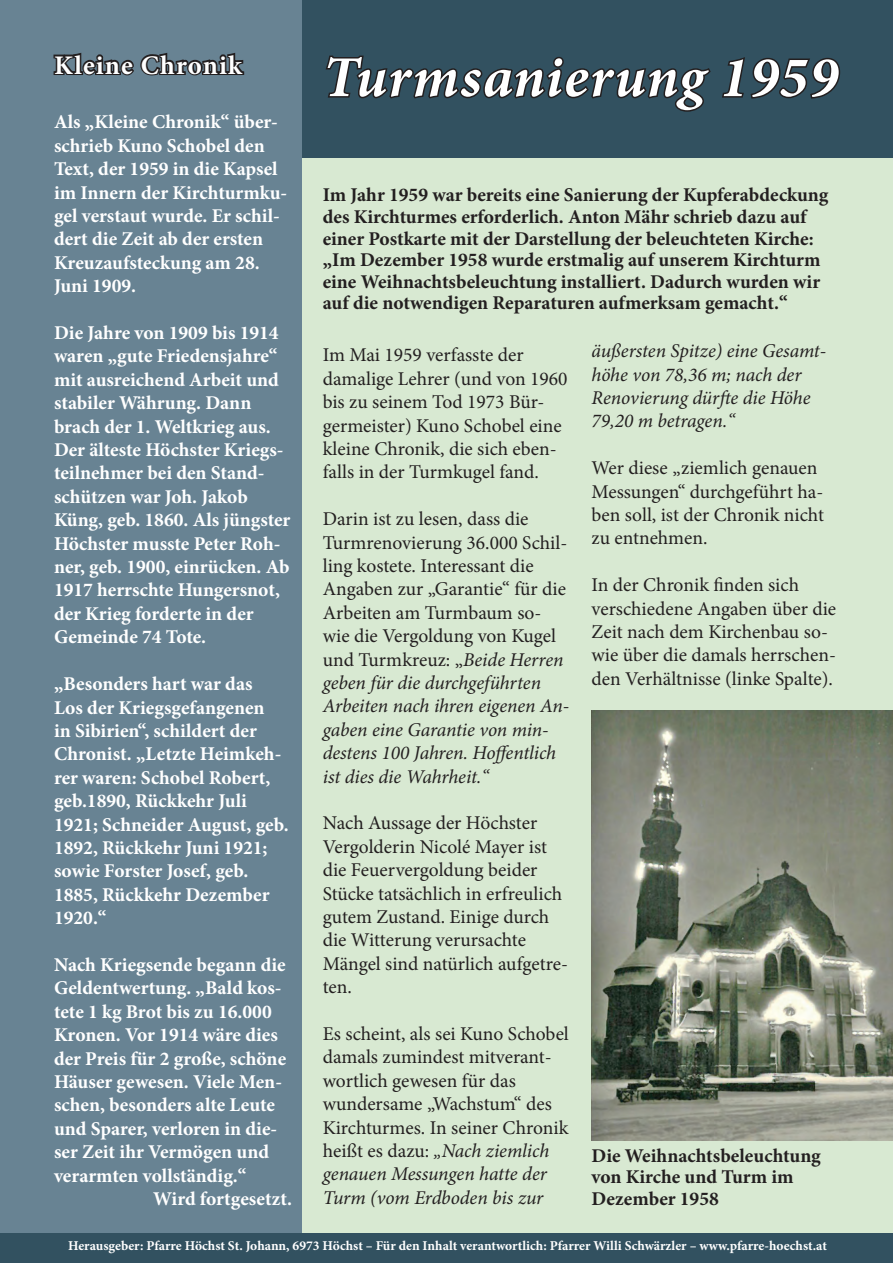
<style>
.page{position:relative;width:893px;height:1263px;background:#fff}
.page>*{position:absolute;margin:0;border:0;box-sizing:border-box;transform-origin:0 0}
.t1{font:italic 700 57.9px "Minion Pro";letter-spacing:.02em;color:#fff}
.t2{font:700 26.85px "Minion Pro";letter-spacing:.04em;color:#fff}
.t3{font:19.5px/23.4px "Minion Pro";color:#231f20}
.t4{font:700 19.5px/23.4px "Minion Pro";color:#fff}
.t5{font:700 19.5px/21.6px "Minion Pro";color:#231f20}
.t6{font:italic 19.5px/23.4px "Minion Pro";letter-spacing:-.005em;color:#231f20}
.t7{font:700 13.5px "Minion Pro";color:#fff}
.s1{font-style:italic}
</style>
<div class="page">
<div style="left:291px;top:0;width:602px;height:1242px;background:#d8e9d2"></div>
<div style="left:298px;top:0;width:595px;height:158px;background:#325160"></div>
<div style="left:0;top:0;width:301px;height:1233px;background:#688393"></div>
<div style="left:0;top:1233px;width:893px;height:30px;background:#325160"></div>
<svg style="left:325px;top:55px;width:386px;height:57px"></svg>
<svg style="left:722px;top:57px;width:119px;height:42px"></svg>
<img style="left:591px;top:710px;width:302px;height:430px">
<svg style="left:53px;top:53px;width:192px;height:23px"></svg>
<h2 class="t2" style="left:54px;top:46px;width:190px">Kleine Chronik</h2>
<p class="t4" style="left:54px;top:110px;width:235px">Als „Kleine Chronik“ über&shy;schrieb Kuno Schobel den<br>Text, der 1959 in die Kapsel im Innern der Kirchturmku&shy;gel verstaut wurde. Er schil&shy;dert die Zeit ab der ersten<br>Kreuzaufsteckung am 28.<br>Juni 1909.</p>
<p class="t4" style="left:54px;top:321px;width:238px">Die Jahre von 1909 bis 1914 waren „gute Friedensjahre“ mit ausreichend Arbeit und stabiler Währung. Dann brach der 1. Weltkrieg aus.<br>Der älteste Höchster Kriegs&shy;teilnehmer bei den Stand&shy;schützen war Joh. Jakob<br>Küng, geb. 1860. Als jüngster<br>Höchster musste Peter Roh&shy;ner, geb. 1900, einrücken. Ab<br>1917 herrschte Hungersnot, der Krieg forderte in der<br>Gemeinde 74 Tote.</p>
<p class="t4" style="left:54px;top:672px;width:236px">„Besonders hart war das<br>Los der Kriegsgefangenen<br>in Sibirien“, schildert der<br>Chronist. „Letzte Heimkeh&shy;rer waren: Schobel Robert, geb.1890, Rückkehr Juli<br>1921; Schneider August, geb.<br>1892, Rückkehr Juni 1921; sowie Forster Josef, geb.<br>1885, Rückkehr Dezember<br>1920.“</p>
<p class="t4" style="left:54px;top:953px;width:233px">Nach Kriegsende begann die</p>
<p class="t4" style="left:54px;top:976px;width:229px">Geldentwertung. „Bald kos-</p>
<p class="t4" style="left:54px;top:999px;width:219px">tete 1 kg Brot bis zu 16.000</p>
<p class="t4" style="left:54px;top:1023px;width:225px">Kronen. Vor 1914 wäre dies</p>
<p class="t4" style="left:54px;top:1046px;width:234px">der Preis für 2 große, schöne</p>
<p class="t4" style="left:54px;top:1070px;width:229px">Häuser gewesen. Viele Men-</p>
<p class="t4" style="left:54px;top:1093px;width:223px">schen, besonders alte Leute</p>
<p class="t4" style="left:54px;top:1116px;width:225px">und Sparer, verloren in die-</p>
<p class="t4" style="left:54px;top:1140px;width:217px">ser Zeit ihr Vermögen und</p>
<p class="t4" style="left:54px;top:1163px;width:194px">verarmten vollständig.“</p>
<p class="t4" style="left:153px;top:1187px;width:140px">Wird fortgesetzt.</p>
<h1 class="t1" style="left:323px;top:36px;width:517px">Turmsanierung 1959</h1>
<p class="t5" style="left:323px;top:184px;width:507px">Im Jahr 1959 war bereits eine Sanierung der Kupferabdeckung des Kirchturmes erforderlich. Anton Mähr schrieb dazu auf einer Postkarte mit der Darstellung der beleuchteten Kirche: „Im Dezember 1958 wurde erstmalig auf unserem Kirchturm eine Weihnachtsbeleuchtung installiert. Dadurch wurden wir auf die notwendigen Reparaturen aufmerksam gemacht.“</p>
<p class="t3" style="left:323px;top:343px;width:246px">Im Mai 1959 verfasste der damalige Lehrer (und von 1960 bis zu seinem Tod 1973 Bür&shy;germeister) Kuno Schobel eine kleine Chronik, die sich eben&shy;falls in der Turmkugel fand.</p>
<p class="t3" style="left:323px;top:507px;width:248px">Darin ist zu lesen, dass die<br>Turmrenovierung 36.000 Schil&shy;ling kostete. Interessant die<br>Angaben zur „Garantie“ für die<br>Arbeiten am Turmbaum so&shy;wie die Vergoldung von Kugel und Turmkreuz: „<span class="s1">Beide Herren geben für die durchgeführten<br>Arbeiten nach ihren eigenen An&shy;gaben eine Garantie von min&shy;destens 100 Jahren. Hoffentlich ist dies die Wahrheit.“</span></p>
<p class="t3" style="left:323px;top:811px;width:247px">Nach Aussage der Höchster<br>Vergolderin Nicolé Mayer ist die Feuervergoldung beider<br>Stücke tatsächlich in erfreulich gutem Zustand. Einige durch die Witterung verursachte<br>Mängel sind natürlich aufgetre&shy;ten.</p>
<p class="t3" style="left:323px;top:1022px;width:248px">Es scheint, als sei Kuno Schobel damals zumindest mitverant&shy;wortlich gewesen für das wundersame „Wachstum“ des<br>Kirchturmes. In seiner Chronik heißt es dazu: <span class="s1">„Nach ziemlich genauen Messungen hatte der<br>Turm (vom Erdboden bis zur</span></p>
<p class="t6" style="left:591px;top:339px;width:236px">äußersten Spitze) eine Gesamt&shy;höhe von 78,36 m; nach der<br>Renovierung dürfte die Höhe<br>79,20 m betragen.“</p>
<p class="t3" style="left:591px;top:456px;width:234px">Wer diese „ziemlich genauen<br>Messungen“ durchgeführt ha&shy;ben soll, ist der Chronik nicht zu entnehmen.</p>
<p class="t3" style="left:591px;top:573px;width:246px">In der Chronik finden sich verschiedene Angaben über die<br>Zeit nach dem Kirchenbau so&shy;wie über die damals herrschen&shy;den Verhältnisse (linke Spalte).</p>
<p class="t5" style="left:591px;top:1144px;width:231px">Die Weihnachtsbeleuchtung von Kirche und Turm im<br>Dezember 1958</p>
<p class="t7" style="left:68px;top:1237px;width:760px">Herausgeber: Pfarre Höchst St. Johann, 6973 Höchst – Für den Inhalt verantwortlich: Pfarrer Willi Schwärzler – www.pfarre-hoechst.at</p>
</div>
